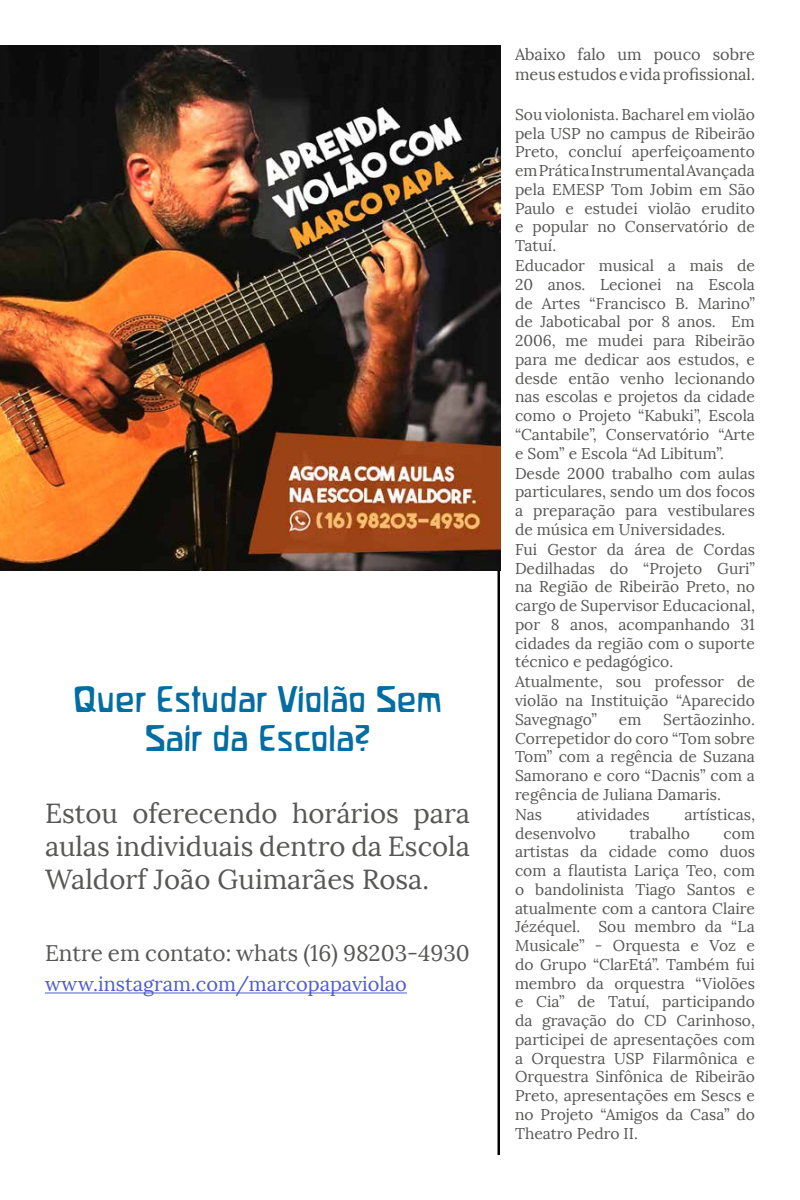
<style>
.page{position:relative;width:800px;height:1200px;background:#fff}
.page>*{position:absolute;margin:0;border:0;box-sizing:border-box;transform-origin:0 0}
.t1{font:32.5px/39px "Waldorfschrift";color:#006da3;text-align:center}
.t2{font:27.5px/33px "Lora";color:#575756;text-align:justify}
.t3{font:22.5px "Lora";color:#575756}
.t4{font:20px "Lora";color:#4f5cd6}
.t5{font:16.25px/19.5px "Lora";color:#575756}
.t6{font:15.62px/18.9px "Lora";color:#575756}
</style>
<div class="page">
<hr style="left:498px;top:478px;width:2px;height:677px;background:#000">
<img style="left:0;top:45px;width:501px;height:526px">
<hr style="left:45px;top:992px;width:362px;height:1px;background:#4f5cd6">
<h1 class="t1" style="left:73px;top:680px;width:371px">Quer Estudar Violão Sem<br>Sair da Escola?</h1>
<h2 class="t2" style="left:45px;top:797px;width:427px">Estou oferecendo horários para aulas individuais dentro da Escola Waldorf João Guimarães Rosa.</h2>
<h3 class="t3" style="left:45px;top:939px;width:426px">Entre em contato: whats (16) 98203-4930</h3>
<p class="t4" style="left:45px;top:972px;width:363px">www.instagram.com/marcopapaviolao</p>
<p class="t5" style="left:515px;top:45px;width:242px">Abaixo falo um pouco sobre meus estudos e vida profissional.</p>
<p class="t6" style="left:515px;top:105px;width:242px">Sou violonista. Bacharel em violão pela USP no campus de Ribeirão<br>Preto, concluí aperfeiçoamento em Prática Instrumental Avançada pela EMESP Tom Jobim em São<br>Paulo e estudei violão erudito e popular no Conservatório de<br>Tatuí.<br>Educador musical a mais de<br>20 anos. Lecionei na Escola de Artes “Francisco B. Marino” de Jaboticabal por 8 anos. Em<br>2006, me mudei para Ribeirão para me dedicar aos estudos, e desde então venho lecionando nas escolas e projetos da cidade como o Projeto “Kabuki”, Escola “Cantabile”, Conservatório “Arte e Som” e Escola “Ad Libitum”.<br>Desde 2000 trabalho com aulas particulares, sendo um dos focos a preparação para vestibulares de música em Universidades.<br>Fui Gestor da área de Cordas<br>Dedilhadas do “Projeto Guri” na Região de Ribeirão Preto, no cargo de Supervisor Educacional, por 8 anos, acompanhando 31 cidades da região com o suporte técnico e pedagógico.<br>Atualmente, sou professor de violão na Instituição “Aparecido<br>Savegnago”</p>
<p class="t6" style="left:515px;top:710px;width:242px;text-indent:148px">Sertãozinho.<br>Correpetidor do coro “Tom sobre<br>Tom” com a regência de Suzana<br>Samorano e coro “Dacnis” com a regência de Juliana Damaris.<br>Nas</p>
<p class="t6" style="left:619px;top:710px;width:24px">em</p>
<p class="t6" style="left:577px;top:805px;width:75px">atividades</p>
<p class="t6" style="left:684px;top:805px;width:72px">artísticas,</p>
<p class="t6" style="left:515px;top:824px;width:82px">desenvolvo</p>
<p class="t6" style="left:629px;top:824px;width:62px">trabalho</p>
<p class="t6" style="left:515px;top:824px;width:242px;text-align:justify;text-indent:209px">com artistas da cidade como duos com a flautista Lariça Teo, com o bandolinista Tiago Santos e atualmente com a cantora Claire Jézéquel. Sou membro da “La Musicale” - Orquesta e Voz e do Grupo “ClarEtá”. Também fui membro da orquestra “Violões e Cia” de Tatuí, participando da gravação do CD Carinhoso, participei de apresentações com a Orquestra USP Filarmônica e Orquestra Sinfônica de Ribeirão Preto, apresentações em Sescs e no Projeto “Amigos da Casa” do Theatro Pedro II.</p>
</div>
